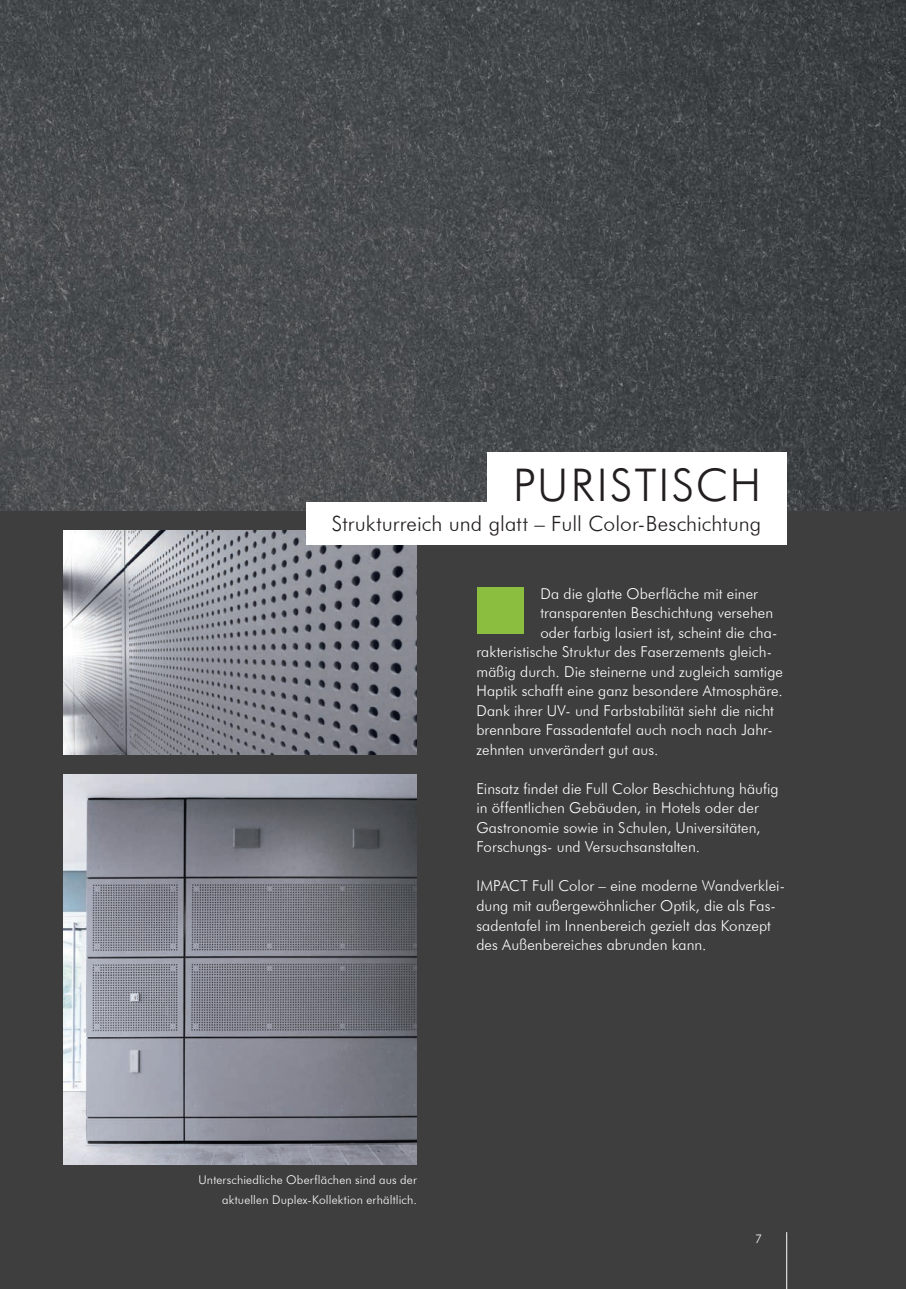
<style>
.page{position:relative;width:906px;height:1289px;background:#fff}
.page>*{position:absolute;margin:0;border:0;box-sizing:border-box;transform-origin:0 0}
.t1{font:300 45px "Futura BT";letter-spacing:.045em;color:#231f20}
.t2{font:300 21px "Futura BT";letter-spacing:.005em;color:#231f20}
.t3{font:300 15px/19.5px "Futura BT";letter-spacing:.005em;color:#fff}
.t4{font:300 12px/19.5px "Futura BT";letter-spacing:.015em;color:#fff;text-align:right}
</style>
<div class="page">
<div style="left:0;top:0;width:906px;height:1288px;background:#3e3e3f"></div>
<hr style="left:786px;top:1232px;width:1px;height:56px;background:#fff">
<img style="left:64px;top:530px;width:353px;height:225px">
<img style="left:0;top:0;width:906px;height:511px">
<img style="left:64px;top:774px;width:353px;height:390px">
<div style="left:306px;top:502px;width:481px;height:42px;background:#fff"></div>
<div style="left:476px;top:586px;width:47px;height:47px;background:#8bbd3f"></div>
<div style="left:488px;top:453px;width:299px;height:62px;background:#fff"></div>
<h1 class="t1" style="left:513px;top:458px;width:250px">PURISTISCH</h1>
<h2 class="t2" style="left:332px;top:510px;width:431px">Strukturreich und glatt – Full Color-Beschichtung</h2>
<p class="t3" style="left:540px;top:583px;width:219px">Da die glatte Oberfläche mit einer</p>
<p class="t3" style="left:540px;top:603px;width:234px">transparenten Beschichtung versehen</p>
<p class="t3" style="left:540px;top:622px;width:238px">oder farbig lasiert ist, scheint die cha-</p>
<p class="t3" style="left:476px;top:642px;width:297px">rakteristische Struktur des Faserzements gleich-</p>
<p class="t3" style="left:476px;top:661px;width:308px">mäßig durch. Die steinerne und zugleich samtige</p>
<p class="t3" style="left:476px;top:681px;width:308px">Haptik schafft eine ganz besondere Atmosphäre.</p>
<p class="t3" style="left:476px;top:700px;width:299px">Dank ihrer UV- und Farbstabilität sieht die nicht</p>
<p class="t3" style="left:476px;top:720px;width:298px">brennbare Fassadentafel auch noch nach Jahr-</p>
<p class="t3" style="left:476px;top:739px;width:184px">zehnten unverändert gut aus.</p>
<p class="t3" style="left:476px;top:778px;width:304px">Einsatz findet die Full Color Beschichtung häufig in öffentlichen Gebäuden, in Hotels oder der Gastronomie sowie in Schulen, Universitäten, Forschungs- und Versuchsanstalten.</p>
<p class="t3" style="left:476px;top:876px;width:310px">IMPACT Full Color – eine moderne Wandverklei&shy;dung mit außergewöhnlicher Optik, die als Fas&shy;sadentafel im Innenbereich gezielt das Konzept des Außenbereiches abrunden kann.</p>
<p class="t4" style="left:198px;top:1169px;width:220px">Unterschiedliche Oberflächen sind aus der aktuellen Duplex-Kollektion erhältlich.</p>
<p class="t4" style="left:755px;top:1228px;width:8px">7</p>
</div>
